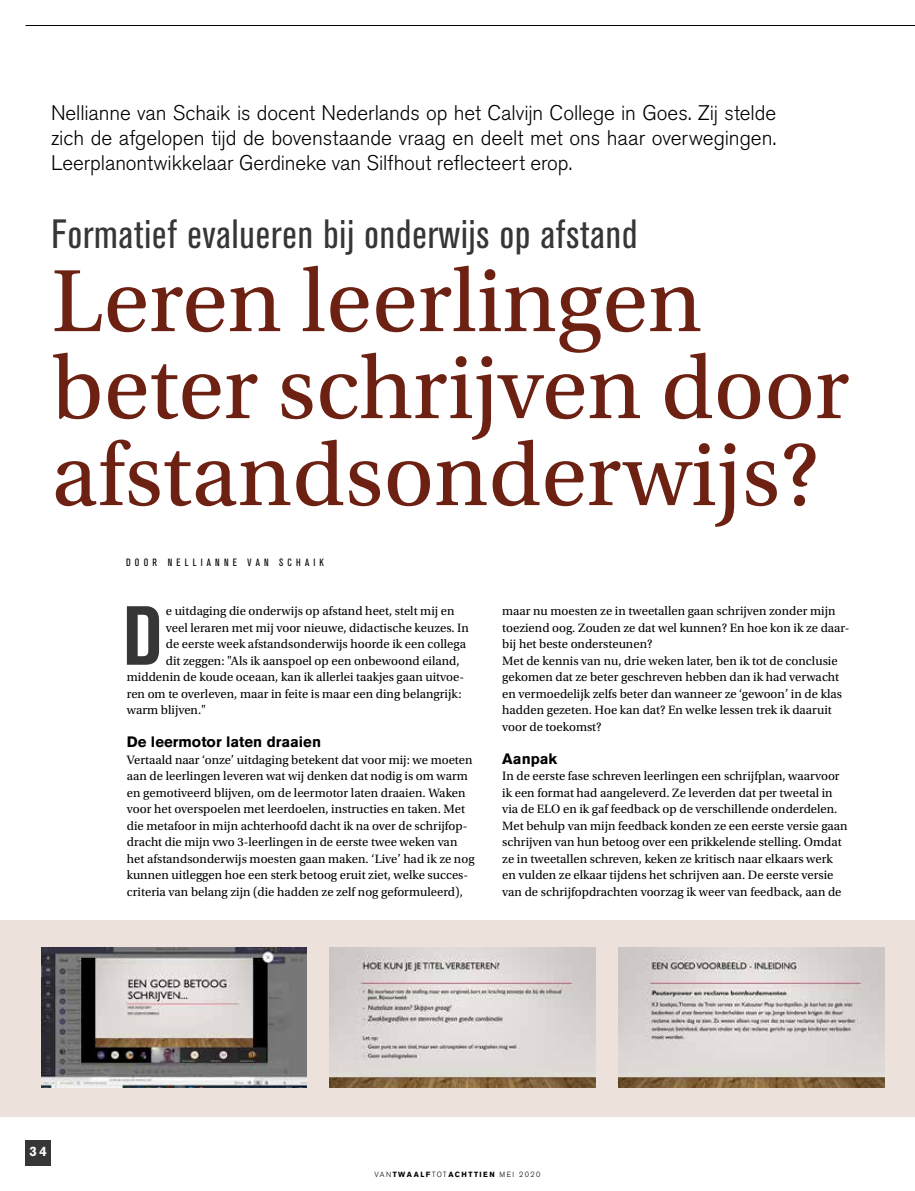
<style>
.page{position:relative;width:915px;height:1191px;background:#fff}
.page>*{position:absolute;margin:0;border:0;box-sizing:border-box;transform-origin:0 0}
.t1{font:93px/87px "Utopia Std";color:#6d2113}
.t2{font:700 condensed 82.8px "Akzidenz Grotesk BQ";color:#373636}
.t3{font:condensed 40.5px "Akzidenz Grotesk BQ";letter-spacing:.025em;color:#373636}
.t4{font:300 21px/25.2px "Akzidenz Grotesk BQ";letter-spacing:-.005em;color:#000;text-align:justify}
.t5{font:700 15px "Akzidenz Grotesk BQ";color:#000}
.t6{font:700 13.5px "Akzidenz Grotesk BQ";color:#fff}
.t7{font:12.75px/16.5px "Utopia Std";color:#000}
.t8{font:condensed 10.5px "Akzidenz Grotesk BQ";letter-spacing:.4em;color:#000}
.t9{font:700 7.5px "Akzidenz Grotesk BQ";letter-spacing:.2em;color:#000}
.s1{font-weight:300}
</style>
<div class="page">
<div style="left:0;top:919px;width:914px;height:197px;background:#ede1db"></div>
<img style="left:41px;top:947px;width:265px;height:140px">
<img style="left:330px;top:947px;width:265px;height:140px">
<img style="left:618px;top:947px;width:266px;height:140px">
<div style="left:26px;top:1140px;width:25px;height:25px;background:#373636"></div>
<hr style="left:26px;top:25px;width:888px;height:1px;background:#000">
<h3 class="t4" style="left:51px;top:100px;width:726px">Nellianne van Schaik is docent Nederlands op het Calvijn College in Goes. Zij stelde zich de afgelopen tijd de bovenstaande vraag en deelt met ons haar overwegingen.<br>Leerplanontwikkelaar Gerdineke van Silfhout reflecteert erop.</h3>
<h3 class="t3" style="left:51px;top:211px;width:587px">Formatief evalueren bij onderwijs op afstand</h3>
<h1 class="t1" style="left:51px;top:259px;width:799px">Leren leerlingen beter schrijven door afstandsonderwijs?</h1>
<p class="t8" style="left:126px;top:557px;width:199px">DOOR NELLIANNE VAN SCHAIK</p>
<h2 class="t2" style="left:123px;top:588px;width:41px">D</h2>
<p class="t7" style="left:166px;top:603px;width:290px">e uitdaging die onderwijs op afstand heet, stelt mij en</p>
<p class="t7" style="left:166px;top:619px;width:304px">veel leraren met mij voor nieuwe, didactische keuzes. In</p>
<p class="t7" style="left:166px;top:636px;width:301px">de eerste week afstandsonderwijs hoorde ik een collega</p>
<p class="t7" style="left:166px;top:652px;width:295px">dit zeggen: "Als ik aanspoel op een onbewoond eiland,</p>
<p class="t7" style="left:127px;top:669px;width:338px">middenin de koude oceaan, kan ik allerlei taakjes gaan uitvoe-</p>
<p class="t7" style="left:127px;top:685px;width:336px">ren om te overleven, maar in feite is maar een ding belangrijk:</p>
<p class="t7" style="left:127px;top:702px;width:81px">warm blijven."</p>
<p class="t5" style="left:127px;top:733px;width:196px">De leermotor laten draaien</p>
<p class="t7" style="left:127px;top:751px;width:349px">Vertaald naar ‘onze’ uitdaging betekent dat voor mij: we moeten aan de leerlingen leveren wat wij denken dat nodig is om warm en gemotiveerd blijven, om de leermotor laten draaien. Waken voor het overspoelen met leerdoelen, instructies en taken. Met die metafoor in mijn achterhoofd dacht ik na over de schrijfop&shy;dracht die mijn vwo 3-leerlingen in de eerste twee weken van het afstandsonderwijs moesten gaan maken. ‘Live’ had ik ze nog kunnen uitleggen hoe een sterk betoog eruit ziet, welke succes&shy;criteria van belang zijn (die hadden ze zelf nog geformuleerd),</p>
<p class="t7" style="left:502px;top:603px;width:348px">maar nu moesten ze in tweetallen gaan schrijven zonder mijn toeziend oog. Zouden ze dat wel kunnen? En hoe kon ik ze daar&shy;bij het beste ondersteunen?<br>Met de kennis van nu, drie weken later, ben ik tot de conclusie gekomen dat ze beter geschreven hebben dan ik had verwacht en vermoedelijk zelfs beter dan wanneer ze ‘gewoon’ in de klas hadden gezeten. Hoe kan dat? En welke lessen trek ik daaruit voor de toekomst?</p>
<p class="t5" style="left:502px;top:750px;width:56px">Aanpak</p>
<p class="t7" style="left:502px;top:768px;width:346px">In de eerste fase schreven leerlingen een schrijfplan, waarvoor ik een format had aangeleverd. Ze leverden dat per tweetal in via de ELO en ik gaf feedback op de verschillende onderdelen.<br>Met behulp van mijn feedback konden ze een eerste versie gaan schrijven van hun betoog over een prikkelende stelling. Omdat ze in tweetallen schreven, keken ze kritisch naar elkaars werk en vulden ze elkaar tijdens het schrijven aan. De eerste versie van de schrijfopdrachten voorzag ik weer van feedback, aan de</p>
<p class="t6" style="left:30px;top:1143px;width:19px">34</p>
<p class="t9" style="left:374px;top:1170px;width:167px"><span class="s1">VAN</span>TWAALF<span class="s1">TOT</span>ACHTTIEN <span class="s1">MEI 2020</span></p>
</div>
